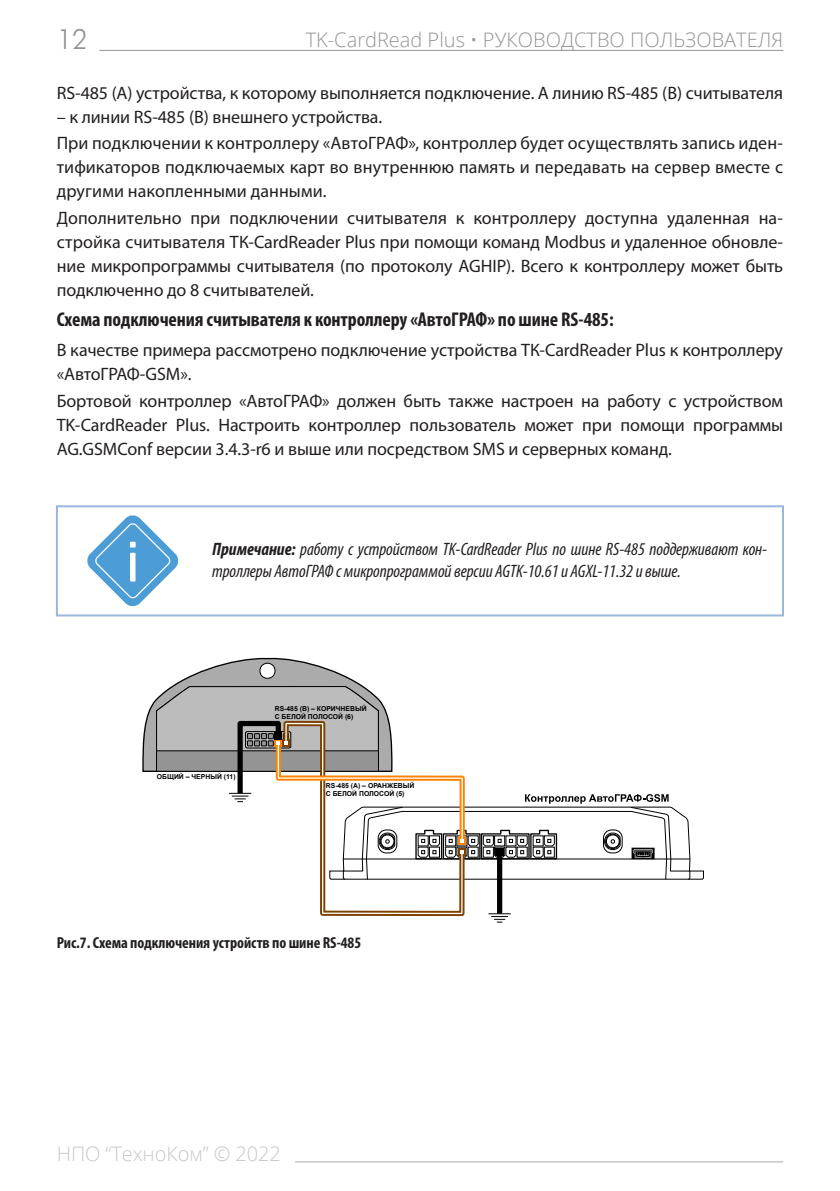
<style>
.page{position:relative;width:840px;height:1191px;background:#fff}
.page>*{position:absolute;margin:0;border:0;box-sizing:border-box;transform-origin:0 0}
.t1{font:28px "Futuris Cyrillic";color:#939598}
.Body_text{font:700 condensed 20px "Myriad Pro";letter-spacing:-.005em;color:#231f20}
.t2{font:300 20px "Open Sans";color:#939598}
.t3{font:300 20px "Open Sans";letter-spacing:-.005em;color:#c7c8ca}
.Body_text-2{font:18px/24px "Myriad Pro";letter-spacing:-.005em;color:#231f20;text-align:justify}
.Incut_FULL_JUST{font:italic condensed 18px/22px "Myriad Pro";letter-spacing:-.005em;color:#231f20}
.t4{font:700 condensed 16px "Myriad Pro";letter-spacing:-.005em;color:#231f20}
.t5{font:700 6.8px/8.2px "Arial";color:#000}
.s1{font-weight:700}
</style>
<div class="page">
<hr style="left:99px;top:50px;width:683px;height:1px;background:#939598">
<hr style="left:295px;top:1161px;width:487px;height:1px;background:#c7c8ca">
<svg style="left:142px;top:657px;width:562px;height:265px"></svg>
<div style="left:56px;top:505px;width:727px;height:111px;border:2px solid #99b7d8"></div>
<svg style="left:87px;top:515px;width:91px;height:91px"></svg>
<h1 class="t1" style="left:57px;top:25px;width:32px">12</h1>
<p class="t2" style="left:305px;top:26px;width:479px">TK-CardRead Plus • РУКОВОДСТВО ПОЛЬЗОВАТЕЛЯ</p>
<p class="Body_text-2" style="left:57px;top:80px;width:727px">RS-485 (A) устройства, к которому выполняется подключение. А линию RS-485 (B) считывателя</p>
<p class="Body_text-2" style="left:57px;top:104px;width:327px">– к линии RS-485 (B) внешнего устройства.</p>
<p class="Body_text-2" style="left:57px;top:131px;width:727px">При подключении к контроллеру «АвтоГРАФ», контроллер будет осуществлять запись иден&shy;тификаторов подключаемых карт во внутреннюю память и передавать на сервер вместе с другими накопленными данными.</p>
<p class="Body_text-2" style="left:57px;top:206px;width:727px">Дополнительно при подключении считывателя к контроллеру доступна удаленная на&shy;стройка считывателя ТК-CardReader Plus при помощи команд Modbus и удаленное обновле&shy;ние микропрограммы считывателя (по протоколу AGHIP). Всего к контроллеру может быть подключенно до 8 считывателей.</p>
<p class="Body_text" style="left:57px;top:307px;width:558px">Схема подключения считывателя к контроллеру «АвтоГРАФ» по шине RS-485:</p>
<p class="Body_text-2" style="left:57px;top:337px;width:727px">В качестве примера рассмотрено подключение устройства ТК-CardReader Plus к контроллеру «АвтоГРАФ-GSM».</p>
<p class="Body_text-2" style="left:57px;top:388px;width:727px">Бортовой контроллер «АвтоГРАФ» должен быть также настроен на работу с устройством TK-CardReader Plus. Настроить контроллер пользователь может при помощи программы AG.GSMConf версии 3.4.3-r6 и выше или посредством SMS и серверных команд.</p>
<p class="Incut_FULL_JUST" style="left:212px;top:538px;width:556px"><span class="s1">Примечание:</span> работу с устройством TK-CardReader Plus по шине RS-485 поддерживают кон&shy;троллеры АвтоГРАФ с микропрограммой версии AGTK-10.61 и AGXL-11.32 и выше.</p>
<p class="t5" style="left:157px;top:772px;width:80px">ОБЩИЙ – ЧЕРНЫЙ (11)</p>
<p class="t5" style="left:274px;top:704px;width:93px">RS-485 (В) – КОРИЧНЕВЫЙ<br>С БЕЛОЙ ПОЛОСОЙ (6)</p>
<p class="t5" style="left:326px;top:781px;width:90px">RS-485 (A) – ОРАНЖЕВЫЙ<br>С БЕЛОЙ ПОЛОСОЙ (5)</p>
<p class="t4" style="left:57px;top:932px;width:306px">Рис.7. Схема подключения устройств по шине RS-485</p>
<p class="t3" style="left:57px;top:1140px;width:225px">НПО “ТехноКом” © 2022</p>
</div>
